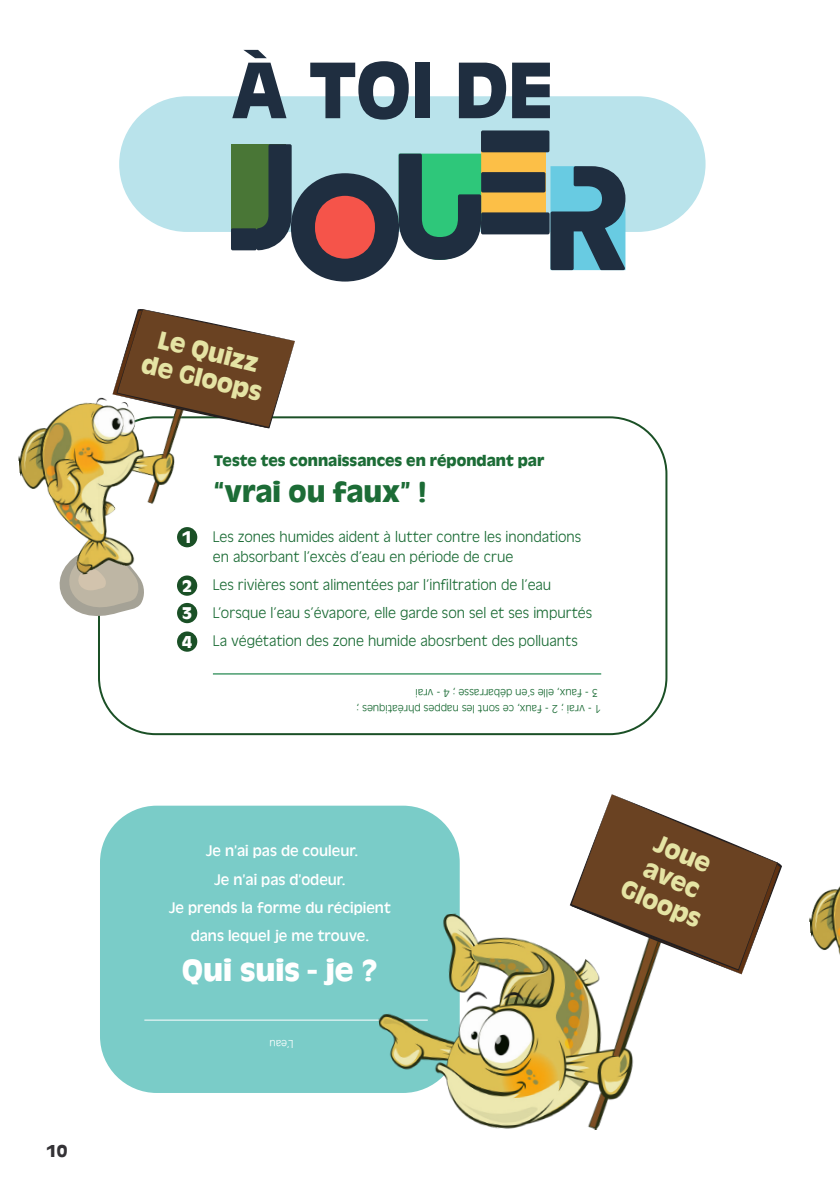
<style>
.page{position:relative;width:840px;height:1191px;background:#fff}
.page>*{position:absolute;margin:0;border:0;box-sizing:border-box;transform-origin:0 0}
.t1{font:700 83.4px "Antique Oli";color:#1f2e40}
.t2{font:700 32px "Antique Oli";color:#fff}
.t3{font:700 30px "Antique Oli";color:#1c6c36}
.t4{font:700 26.2px/27.4px "Antique Oli";color:#e5e4a4;text-align:center}
.t5{font:700 18px "Antique Oli";color:#343236}
.t6{font:700 17.8px "Antique Oli";color:#fff}
.t7{font:300 16px/20px "Antique Oli";color:#1c6c36}
.t8{font:16px/28px "Antique Oli";color:#fff;text-align:center}
.t9{font:700 16px "Antique Oli";color:#1c6c36}
.t10{font:300 12px "Antique Oli";color:#1c6c36}
.t11{font:300 12px "Antique Oli";color:#fff}
</style>
<div class="page">
<div style="left:177px;top:603px;width:20px;height:20px;background:#1a5026;border-radius:50%"></div>
<div style="left:177px;top:575px;width:20px;height:21px;background:#1a5026;border-radius:50%"></div>
<div style="left:177px;top:631px;width:20px;height:20px;background:#1a5026;border-radius:50%"></div>
<hr style="left:213px;top:673px;width:388px;height:1px;background:#0e7c3e">
<svg style="left:59px;top:579px;width:85px;height:50px"></svg>
<img style="left:18px;top:397px;width:180px;height:182px">
<svg style="left:112px;top:309px;width:183px;height:119px"></svg>
<img style="left:809px;top:887px;width:30px;height:66px">
<div style="left:100px;top:805px;width:359px;height:288px;background:#7accc8;border-radius:57px"></div>
<hr style="left:144px;top:1019px;width:283px;height:1px;background:#fff">
<img style="left:371px;top:898px;width:280px;height:232px">
<svg style="left:569px;top:794px;width:212px;height:180px"></svg>
<div style="left:119px;top:96px;width:586px;height:136px;background:#b9e3eb;border-radius:68px"></div>
<svg style="left:231px;top:130px;width:394px;height:151px"></svg>
<p class="t1" style="left:231px;top:44px;width:324px">À TOI DE</p>
<p class="t5" style="left:46px;top:1141px;width:23px">10</p>
<p class="t4" style="left:152px;top:323px;width:124px;rotate:14deg">Le Quizz de Gloops</p>
<p class="t6" style="left:182px;top:527px;width:12px">1</p>
<p class="t6" style="left:182px;top:576px;width:12px">2</p>
<p class="t6" style="left:182px;top:603px;width:12px">3</p>
<p class="t6" style="left:182px;top:632px;width:12px">4</p>
<p class="t9" style="left:214px;top:452px;width:332px">Teste tes connaissances en répondant par</p>
<p class="t3" style="left:214px;top:475px;width:214px">“vrai ou faux” !</p>
<p class="t7" style="left:213px;top:527px;width:369px">Les zones humides aident à lutter contre les inondations en absorbant l’excès d’eau en période de crue</p>
<p class="t7" style="left:213px;top:575px;width:339px">Les rivières sont alimentées par l’infiltration de l’eau</p>
<p class="t7" style="left:213px;top:603px;width:381px">L’orsque l’eau s’évapore, elle garde son sel et ses impurtés</p>
<p class="t7" style="left:213px;top:631px;width:366px">La végétation des zone humide abosrbent des polluants</p>
<p class="t10" style="left:598px;top:699px;width:184px;rotate:-180deg">3 - faux, elle s’en débarrasse ; 4 - vrai</p>
<p class="t10" style="left:601px;top:715px;width:246px;rotate:-180deg">1 - vrai ; 2 - faux, ce sont les nappes phréatiques ;</p>
<p class="t8" style="left:205px;top:837px;width:154px">Je n’ai pas de couleur.<br>Je n’ai pas d’odeur.</p>
<p class="t8" style="left:169px;top:893px;width:223px">Je prends la forme du récipient dans lequel je me trouve.</p>
<p class="t2" style="left:182px;top:952px;width:197px">Qui suis - je ?</p>
<p class="t11" style="left:293px;top:1050px;width:25px;rotate:-179deg">L’eau</p>
<p class="t4" style="left:660px;top:829px;width:61px;rotate:23deg">Joue</p>
<p class="t4" style="left:637px;top:850px;width:86px;rotate:23deg">avec<br>Gloops</p>
</div>
